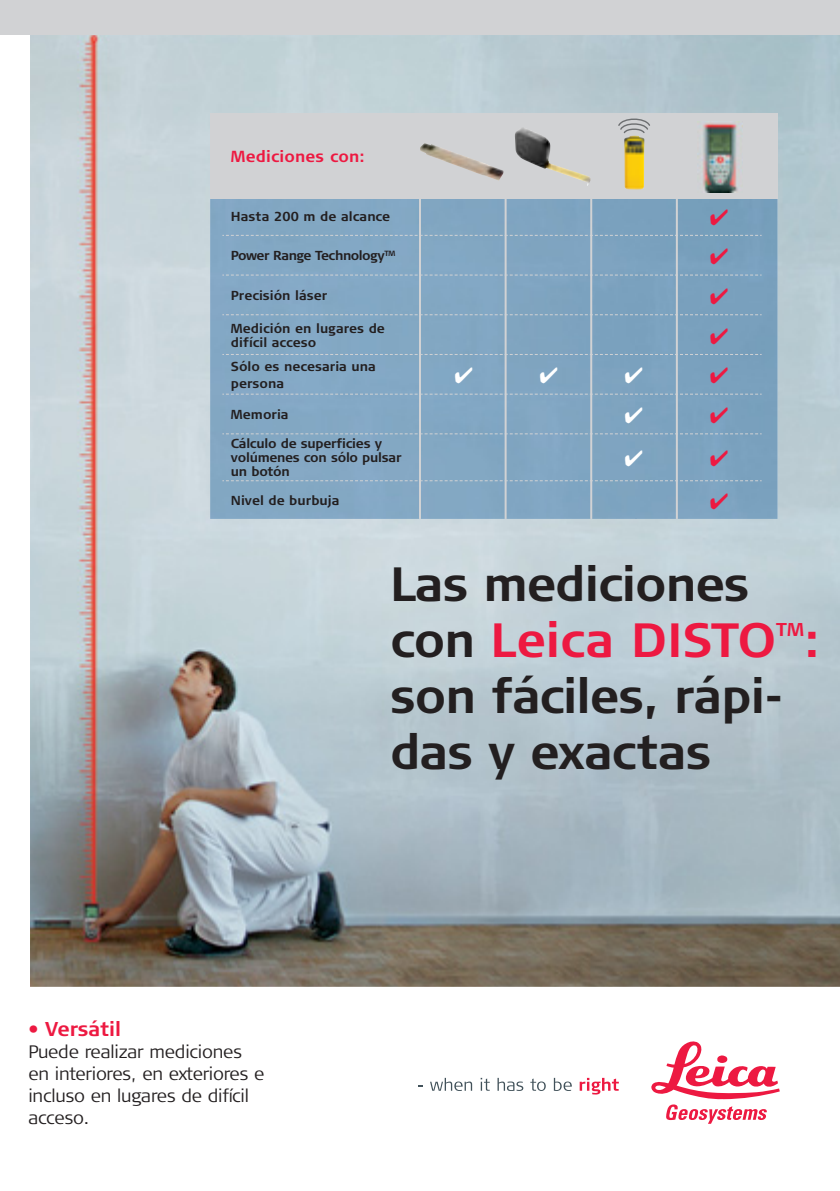
<style>
.page{position:relative;width:840px;height:1191px;background:#fff}
.page>*{position:absolute;margin:0;border:0;box-sizing:border-box;transform-origin:0 0}
.t1{font:700 48px/56px "Signa Column";letter-spacing:-.02em;color:#231f20}
.t2{font:700 48px "Signa Column";color:#ed1941}
.t3{font:700 20px "Signa Column";letter-spacing:-.01em;color:#ed1941}
.t4{font:700 18.6px "Signa Column";color:#ed1941}
.t5{font:300 18px/22px "Signa Column";letter-spacing:-.01em;color:#231f20}
.t6{font:700 16px "Signa Column";letter-spacing:.01em;color:#ed1941}
.t7{font:700 13px/14px "Signa Column";color:#231f20}
.t8{font:700 13px/14px "Signa Column";letter-spacing:-.02em;color:#231f20}
.t9{font:700 13px "Signa Column";letter-spacing:-.04em;color:#231f20}
.s1{color:#ed1941}
</style>
<div class="page">
<img style="left:30px;top:34px;width:809px;height:952px">
<div style="left:0;top:0;width:839px;height:34px;background:#d1d2d4"></div>
<svg style="left:430px;top:1077px;width:42px;height:14px"></svg>
<svg style="left:480px;top:1077px;width:9px;height:13px"></svg>
<svg style="left:497px;top:1077px;width:26px;height:14px"></svg>
<svg style="left:530px;top:1078px;width:15px;height:13px"></svg>
<svg style="left:553px;top:1077px;width:18px;height:14px"></svg>
<svg style="left:579px;top:1077px;width:39px;height:17px"></svg>
<svg style="left:651px;top:1041px;width:128px;height:82px"></svg>
<img style="left:210px;top:198px;width:567px;height:321px">
<div style="left:210px;top:113px;width:567px;height:85px;background:#d1d2d4"></div>
<svg style="left:222px;top:235px;width:539px;height:1px"></svg>
<svg style="left:222px;top:274px;width:539px;height:1px"></svg>
<svg style="left:222px;top:314px;width:539px;height:1px"></svg>
<svg style="left:222px;top:354px;width:539px;height:1px"></svg>
<svg style="left:222px;top:394px;width:539px;height:1px"></svg>
<svg style="left:222px;top:433px;width:539px;height:1px"></svg>
<svg style="left:222px;top:480px;width:539px;height:1px"></svg>
<hr style="left:419px;top:130px;width:2px;height:389px;background:#d1d2d4">
<hr style="left:504px;top:130px;width:2px;height:389px;background:#d1d2d4">
<hr style="left:590px;top:130px;width:2px;height:389px;background:#d1d2d4">
<hr style="left:675px;top:130px;width:2px;height:389px;background:#d1d2d4">
<svg style="left:420px;top:118px;width:323px;height:75px"></svg>
<svg style="left:710px;top:209px;width:17px;height:16px"></svg>
<svg style="left:710px;top:249px;width:17px;height:15px"></svg>
<svg style="left:710px;top:288px;width:17px;height:16px"></svg>
<svg style="left:710px;top:328px;width:17px;height:16px"></svg>
<svg style="left:455px;top:368px;width:17px;height:15px"></svg>
<svg style="left:540px;top:368px;width:17px;height:15px"></svg>
<svg style="left:625px;top:368px;width:17px;height:15px"></svg>
<svg style="left:710px;top:368px;width:17px;height:15px"></svg>
<svg style="left:625px;top:407px;width:17px;height:16px"></svg>
<svg style="left:710px;top:407px;width:17px;height:16px"></svg>
<svg style="left:625px;top:451px;width:17px;height:15px"></svg>
<svg style="left:710px;top:451px;width:17px;height:15px"></svg>
<svg style="left:710px;top:493px;width:17px;height:16px"></svg>
<p class="t6" style="left:231px;top:150px;width:135px">Mediciones con:</p>
<p class="t7" style="left:231px;top:210px;width:161px">Hasta 200 m de alcance</p>
<p class="t9" style="left:231px;top:250px;width:166px">Power Range Technology<sup>TM</sup></p>
<p class="t7" style="left:231px;top:289px;width:98px">Precisión láser</p>
<p class="t7" style="left:231px;top:322px;width:155px">Medición en lugares de difícil acceso</p>
<p class="t7" style="left:231px;top:359px;width:146px;line-height:17px">Sólo es necesaria una persona</p>
<p class="t7" style="left:231px;top:408px;width:59px">Memoria</p>
<p class="t8" style="left:231px;top:438px;width:172px">Cálculo de superficies y volúmenes con sólo pulsar un botón</p>
<p class="t7" style="left:231px;top:494px;width:110px">Nivel de burbuja</p>
<h1 class="t1" style="left:390px;top:559px;width:387px">Las mediciones con <span class="s1">Leica DISTO</span></h1>
<h3 class="t4" style="left:775px;top:622px;width:29px">TM</h3>
<h1 class="t2" style="left:803px;top:621px;width:18px">:</h1>
<h2 class="t3" style="left:28px;top:1021px;width:94px">• Versátil</h2>
<h3 class="t5" style="left:28px;top:1042px;width:237px">Puede realizar mediciones en interiores, en exteriores e incluso en lugares de difícil acceso.</h3>
<h1 class="t1" style="left:390px;top:671px;width:395px">son fáciles, rápi&shy;das y exactas</h1>
</div>
